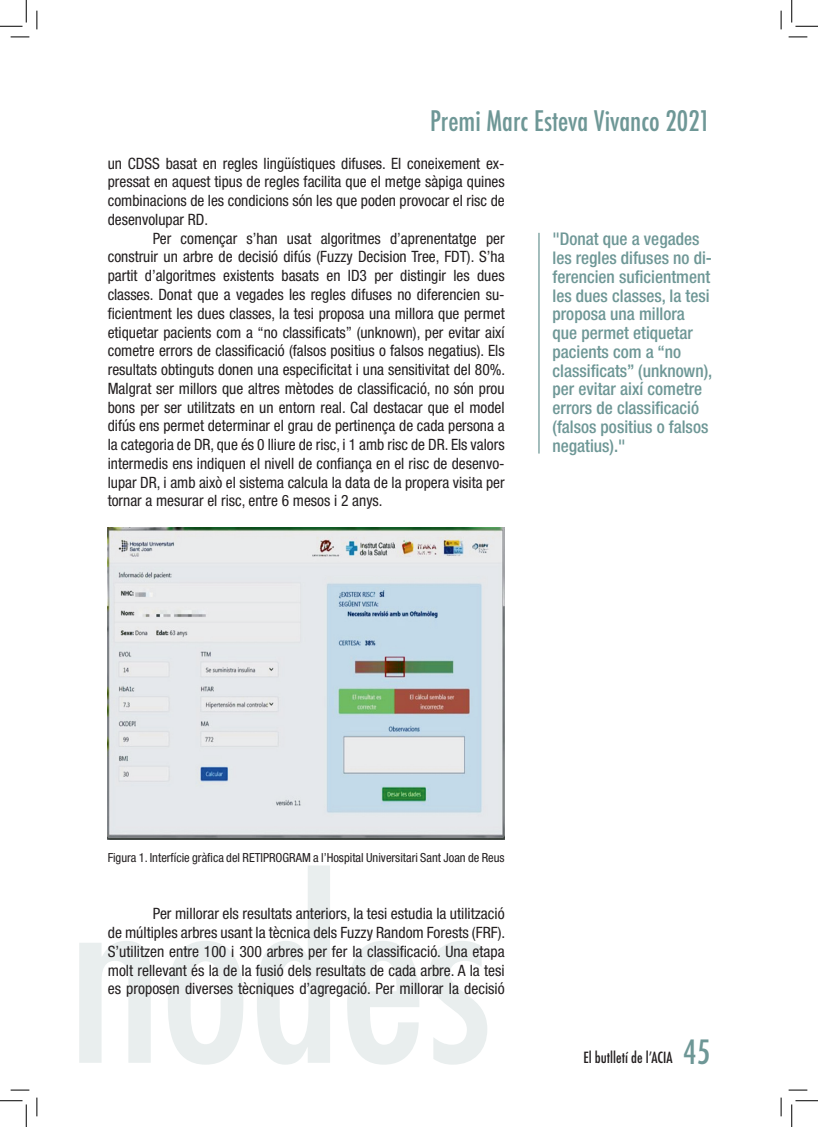
<style>
.page{position:relative;width:818px;height:1127px;background:#fff}
.page>*{position:absolute;margin:0;border:0;box-sizing:border-box;transform-origin:0 0}
.basico{font:500 condensed 32.5px "Futura";color:#6e9796}
.t1{font:500 condensed 27.5px "Futura";color:#6e9796}
.basico-2{font:500 condensed 17.5px/18.8px "Helvetica Neue LT Std";color:#6e9796}
.t2{font:condensed 15.62px/18.8px "Helvetica Neue LT Std";color:#231f20;text-align:justify}
.t3{font:500 condensed 15px "Futura";color:#231f20}
.t4{font:condensed 12.5px "Helvetica Neue LT Std";color:#231f20}
</style>
<div class="page">
<svg style="left:79px;top:865px;width:408px;height:199px"></svg>
<img style="left:108px;top:527px;width:397px;height:312px">
<hr style="left:538px;top:233px;width:2px;height:220px;background:#6e9796">
<svg style="left:11px;top:36px;width:18px;height:2px"></svg>
<svg style="left:788px;top:36px;width:19px;height:2px"></svg>
<svg style="left:11px;top:1089px;width:18px;height:1px"></svg>
<svg style="left:788px;top:1089px;width:19px;height:1px"></svg>
<svg style="left:36px;top:11px;width:2px;height:18px"></svg>
<svg style="left:36px;top:1097px;width:2px;height:18px"></svg>
<svg style="left:780px;top:11px;width:2px;height:18px"></svg>
<svg style="left:780px;top:1097px;width:2px;height:18px"></svg>
<svg style="left:0;top:0;width:27px;height:27px"></svg>
<svg style="left:0;top:1100px;width:27px;height:26px"></svg>
<svg style="left:791px;top:0;width:27px;height:27px"></svg>
<svg style="left:791px;top:1100px;width:27px;height:26px"></svg>
<p class="t1" style="left:430px;top:103px;width:282px">Premi Marc Esteva Vivanco 2021</p>
<p class="t2" style="left:108px;top:154px;width:398px">un CDSS basat en regles lingüístiques difuses. El coneixement ex&shy;pressat en aquest tipus de regles facilita que el metge sàpiga quines combinacions de les condicions són les que poden provocar el risc de desenvolupar RD.</p>
<p class="t2" style="left:108px;top:229px;width:399px;text-indent:45px">Per començar s’han usat algoritmes d’aprenentatge per construir un arbre de decisió difús (Fuzzy Decision Tree, FDT). S’ha partit d’algoritmes existents basats en ID3 per distingir les dues classes. Donat que a vegades les regles difuses no diferencien su&shy;ficientment les dues classes, la tesi proposa una millora que permet etiquetar pacients com a “no classificats” (unknown), per evitar així cometre errors de classificació (falsos positius o falsos negatius). Els resultats obtinguts donen una especificitat i una sensitivitat del 80%.<br>Malgrat ser millors que altres mètodes de classificació, no són prou bons per ser utilitzats en un entorn real. Cal destacar que el model difús ens permet determinar el grau de pertinença de cada persona a la categoria de DR, que és 0 lliure de risc, i 1 amb risc de DR. Els valors intermedis ens indiquen el nivell de confiança en el risc de desenvo&shy;lupar DR, i amb això el sistema calcula la data de la propera visita per tornar a mesurar el risc, entre 6 mesos i 2 anys.</p>
<p class="basico-2" style="left:552px;top:229px;width:161px">"Donat que a vegades les regles difuses no di&shy;ferencien suficientment les dues classes, la tesi proposa una millora que permet etiquetar pacients com a “no classificats” (unknown), per evitar així cometre errors de classificació (falsos positius o falsos negatius)."</p>
<p class="t4" style="left:108px;top:850px;width:398px">Figura 1. Interfície gràfica del RETIPROGRAM a l’Hospital Universitari Sant Joan de Reus</p>
<p class="t2" style="left:108px;top:904px;width:399px;text-indent:45px">Per millorar els resultats anteriors, la tesi estudia la utilització de múltiples arbres usant la tècnica dels Fuzzy Random Forests (FRF).<br>S’utilitzen entre 100 i 300 arbres per fer la classificació. Una etapa molt rellevant és la de la fusió dels resultats de cada arbre. A la tesi es proposen diverses tècniques d’agregació. Per millorar la decisió</p>
<p class="t3" style="left:583px;top:1047px;width:91px">El butlletí de l’ACIA</p>
<p class="basico" style="left:683px;top:1030px;width:28px">45</p>
</div>
